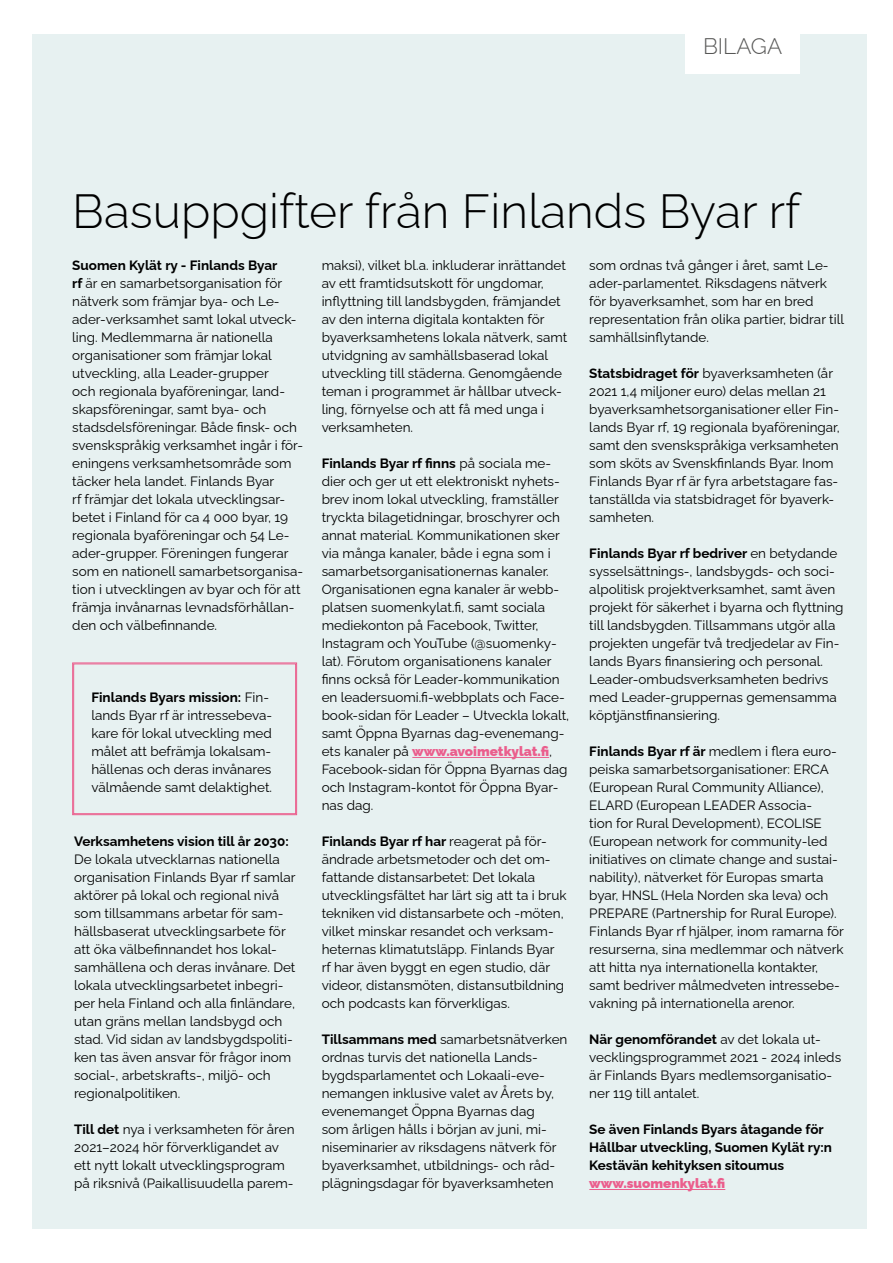
<style>
.page{position:relative;width:893px;height:1263px;background:#fff}
.page>*{position:absolute;margin:0;border:0;box-sizing:border-box;transform-origin:0 0}
.t1{font:300 48px "Raleway";color:#000}
.t2{font:300 22.5px "Raleway";color:#575756}
.t3{font:13.5px/18px "Raleway";color:#000}
.t4{font:700 13.5px/18px "Raleway";color:#000}
.t5{font:900 13.5px "Raleway";color:#eb5e8d}
.s1{font-weight:700}
.s2{font-weight:900;color:#eb5e8d}
</style>
<div class="page">
<div style="left:32px;top:34px;width:835px;height:1195px;background:#e7f1f1"></div>
<div style="left:685px;top:0;width:114px;height:74px;background:#fff"></div>
<svg style="left:72px;top:662px;width:225px;height:153px"></svg>
<div style="left:74px;top:664px;width:222px;height:150px;border:1px solid #eb5e8d"></div>
<hr style="left:412px;top:757px;width:137px;height:1px;background:#eb5e8d">
<hr style="left:589px;top:1189px;width:136px;height:1px;background:#eb5e8d">
<h2 class="t2" style="left:703px;top:29px;width:81px">BILAGA</h2>
<h1 class="t1" style="left:72px;top:172px;width:730px">Basuppgifter från Finlands Byar rf</h1>
<p class="t3" style="left:72px;top:255px;width:232px"><span class="s1">Suomen Kylät ry - Finlands Byar<br>rf</span> är en samarbetsorganisation för nätverk som främjar bya- och Le&shy;ader-verksamhet samt lokal utveck&shy;ling. Medlemmarna är nationella organisationer som främjar lokal utveckling, alla Leader-grupper<br>och regionala byaföreningar, land&shy;skapsföreningar, samt bya- och stadsdelsföreningar. Både finsk- och svenskspråkig verksamhet ingår i för&shy;eningens verksamhetsområde som täcker hela landet. Finlands Byar<br>rf främjar det lokala utvecklingsar&shy;betet i Finland för ca 4 000 byar, 19 regionala byaföreningar och 54 Le&shy;ader-grupper. Föreningen fungerar som en nationell samarbetsorganisa&shy;tion i utvecklingen av byar och för att främja invånarnas levnadsförhållan&shy;den och välbefinnande.</p>
<p class="t3" style="left:322px;top:255px;width:247px">maksi), vilket bl.a. inkluderar inrättandet av ett framtidsutskott för ungdomar, inflyttning till landsbygden, främjandet av den interna digitala kontakten för byaverksamhetens lokala nätverk, samt utvidgning av samhällsbaserad lokal utveckling till städerna. Genomgående teman i programmet är hållbar utveck&shy;ling, förnyelse och att få med unga i verksamheten.</p>
<p class="t3" style="left:322px;top:453px;width:249px"><span class="s1">Finlands Byar rf finns</span> på sociala me&shy;dier och ger ut ett elektroniskt nyhets&shy;brev inom lokal utveckling, framställer tryckta bilagetidningar, broschyrer och annat material. Kommunikationen sker via många kanaler, både i egna som i samarbetsorganisationernas kanaler.<br>Organisationen egna kanaler är webb&shy;platsen suomenkylat.fi, samt sociala mediekonton på Facebook, Twitter, Instagram och YouTube (@suomenky&shy;lat). Förutom organisationens kanaler finns också för Leader-kommunikation en leadersuomi.fi-webbplats och Face&shy;book-sidan för Leader – Utveckla lokalt, samt Öppna Byarnas dag-evenemang&shy;ets kanaler på <span class="s2">www.avoimetkylat.fi</span>, Facebook-sidan för Öppna Byarnas dag och Instagram-kontot för Öppna Byar&shy;nas dag.</p>
<p class="t3" style="left:322px;top:831px;width:246px"><span class="s1">Finlands Byar rf har</span> reagerat på för&shy;ändrade arbetsmetoder och det om&shy;fattande distansarbetet: Det lokala utvecklingsfältet har lärt sig att ta i bruk tekniken vid distansarbete och -möten, vilket minskar resandet och verksam&shy;heternas klimatutsläpp. Finlands Byar rf har även byggt en egen studio, där videor, distansmöten, distansutbildning och podcasts kan förverkligas.</p>
<p class="t3" style="left:322px;top:1029px;width:247px"><span class="s1">Tillsammans med</span> samarbetsnätverken ordnas turvis det nationella Lands&shy;bygdsparlamentet och Lokaali-eve&shy;nemangen inklusive valet av Årets by, evenemanget Öppna Byarnas dag<br>som årligen hålls i början av juni, mi&shy;niseminarier av riksdagens nätverk för byaverksamhet, utbildnings- och råd&shy;plägningsdagar för byaverksamheten</p>
<p class="t3" style="left:91px;top:687px;width:182px"><span class="s1">Finlands Byars mission:</span> Fin&shy;lands Byar rf är intressebeva&shy;kare för lokal utveckling med målet att befrämja lokalsam&shy;hällenas och deras invånares välmående samt delaktighet.</p>
<p class="t4" style="left:74px;top:831px;width:216px">Verksamhetens vision till år 2030:</p>
<p class="t3" style="left:74px;top:849px;width:223px">De lokala utvecklarnas nationella organisation Finlands Byar rf samlar aktörer på lokal och regional nivå som tillsammans arbetar för sam&shy;hällsbaserat utvecklingsarbete för att öka välbefinnandet hos lokal&shy;samhällena och deras invånare. Det lokala utvecklingsarbetet inbegri&shy;per hela Finland och alla finländare, utan gräns mellan landsbygd och stad. Vid sidan av landsbygdspoliti&shy;ken tas även ansvar för frågor inom social-, arbetskrafts-, miljö- och regionalpolitiken.</p>
<p class="t3" style="left:74px;top:1118px;width:222px"><span class="s1">Till det</span> nya i verksamheten för åren 2021–2024 hör förverkligandet av ett nytt lokalt utvecklingsprogram på riksnivå (Paikallisuudella parem-</p>
<p class="t3" style="left:589px;top:255px;width:256px">som ordnas två gånger i året, samt Le&shy;ader-parlamentet. Riksdagens nätverk för byaverksamhet, som har en bred representation från olika partier, bidrar till samhällsinflytande.</p>
<p class="t3" style="left:589px;top:363px;width:252px"><span class="s1">Statsbidraget för</span> byaverksamheten (år 2021 1,4 miljoner euro) delas mellan 21 byaverksamhetsorganisationer eller Fin&shy;lands Byar rf, 19 regionala byaföreningar, samt den svenskspråkiga verksamheten som sköts av Svenskfinlands Byar. Inom Finlands Byar rf är fyra arbetstagare fas&shy;tanställda via statsbidraget för byaverk&shy;samheten.</p>
<p class="t3" style="left:589px;top:543px;width:256px"><span class="s1">Finlands Byar rf bedriver</span> en betydande sysselsättnings-, landsbygds- och soci&shy;alpolitisk projektverksamhet, samt även projekt för säkerhet i byarna och flyttning till landsbygden. Tillsammans utgör alla projekten ungefär två tredjedelar av Fin&shy;lands Byars finansiering och personal.<br>Leader-ombudsverksamheten bedrivs med Leader-gruppernas gemensamma köptjänstfinansiering.</p>
<p class="t3" style="left:589px;top:741px;width:256px"><span class="s1">Finlands Byar rf är</span> medlem i flera euro&shy;peiska samarbetsorganisationer: ERCA (European Rural Community Alliance), ELARD (European LEADER Associa-<br>tion for Rural Development), ECOLISE (European network for community-led initiatives on climate change and sustai&shy;nability), nätverket för Europas smarta byar, HNSL (Hela Norden ska leva) och PREPARE (Partnership for Rural Europe).<br>Finlands Byar rf hjälper, inom ramarna för resurserna, sina medlemmar och nätverk att hitta nya internationella kontakter, samt bedriver målmedveten intressebe&shy;vakning på internationella arenor.</p>
<p class="t3" style="left:589px;top:1029px;width:253px"><span class="s1">När genomförandet</span> av det lokala ut&shy;vecklingsprogrammet 2021 - 2024 inleds är Finlands Byars medlemsorganisatio&shy;ner 119 till antalet.</p>
<p class="t4" style="left:589px;top:1119px;width:244px">Se även Finlands Byars åtagande för<br>Hållbar utveckling, Suomen Kylät ry:n<br>Kestävän kehityksen sitoumus</p>
<p class="t5" style="left:589px;top:1172px;width:137px">www.suomenkylat.fi</p>
</div>
